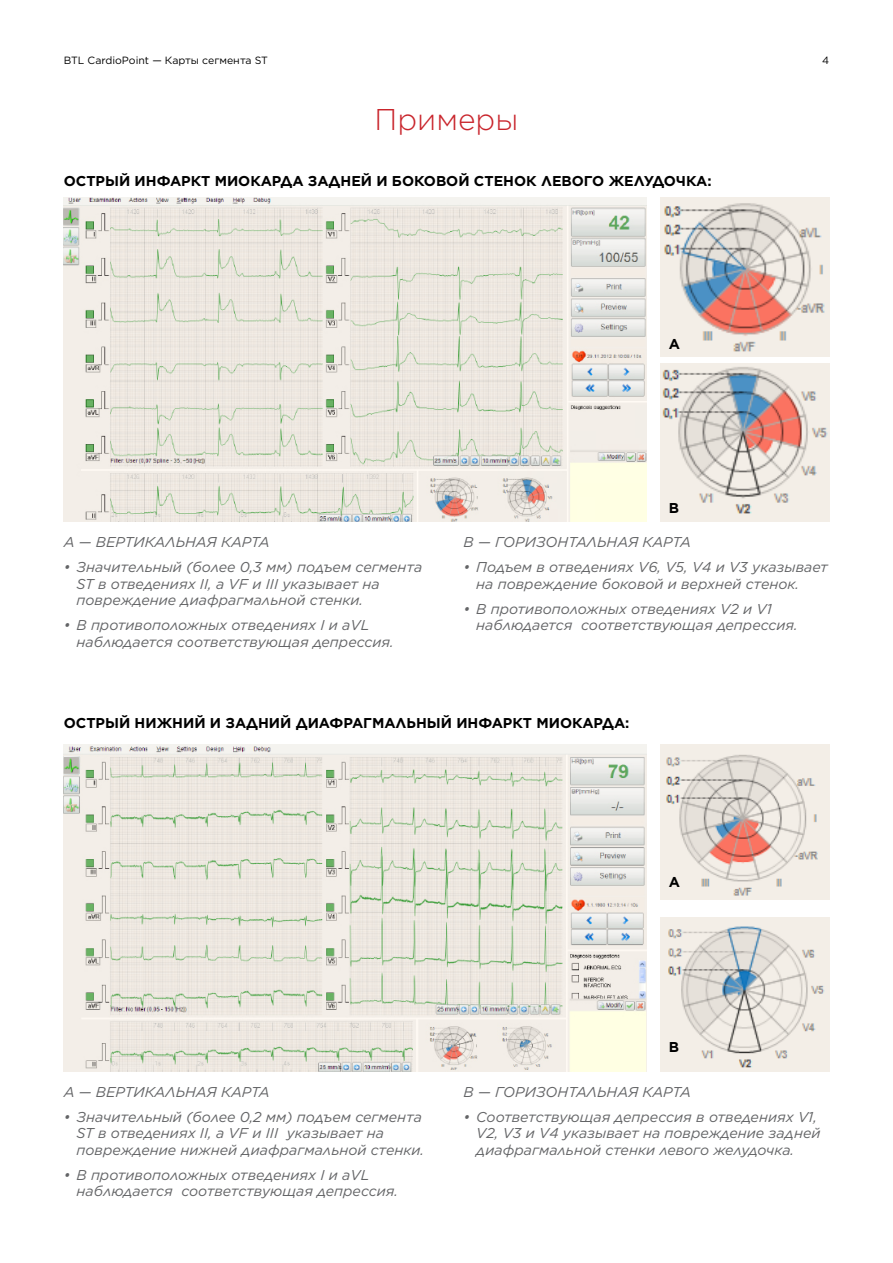
<style>
.page{position:relative;width:893px;height:1263px;background:#fff}
.page>*{position:absolute;margin:0;border:0;box-sizing:border-box;transform-origin:0 0}
.t1{font:300 30px "Gotham";color:#c9252c}
.t2{font:italic 14.25px/16.5px "Gotham";color:#636466}
.t3{font:700 14.25px "Gotham";color:#000}
.t4{font:10.5px "Gotham";color:#000}
</style>
<div class="page">
<img style="left:660px;top:745px;width:169px;height:154px">
<img style="left:660px;top:917px;width:169px;height:155px">
<img style="left:660px;top:364px;width:169px;height:158px">
<img style="left:660px;top:198px;width:169px;height:158px">
<img style="left:64px;top:745px;width:582px;height:327px">
<img style="left:64px;top:198px;width:583px;height:324px">
<p class="t4" style="left:64px;top:53px;width:206px">BTL CardioPoint — Карты сегмента ST</p>
<p class="t4" style="left:822px;top:53px;width:9px">4</p>
<h1 class="t1" style="left:375px;top:101px;width:145px">Примеры</h1>
<p class="t3" style="left:64px;top:172px;width:649px">ОСТРЫЙ ИНФАРКТ МИОКАРДА ЗАДНЕЙ И БОКОВОЙ СТЕНОК ЛЕВОГО ЖЕЛУДОЧКА:</p>
<p class="t3" style="left:669px;top:334px;width:13px">A</p>
<p class="t2" style="left:64px;top:534px;width:207px">A — ВЕРТИКАЛЬНАЯ КАРТА</p>
<p class="t2" style="left:77px;top:559px;width:347px;text-indent:-13px">• Значительный (более 0,3 мм) подъем сегмента<br>ST в отведениях II, a VF и III указывает на повреждение диафрагмальной стенки.</p>
<p class="t2" style="left:77px;top:617px;width:319px;text-indent:-13px">• В противоположных отведениях I и aVL наблюдается соответствующая депрессия.</p>
<p class="t3" style="left:669px;top:499px;width:12px">B</p>
<p class="t2" style="left:463px;top:534px;width:229px">B — ГОРИЗОНТАЛЬНАЯ КАРТА</p>
<p class="t2" style="left:476px;top:559px;width:353px;text-indent:-13px">• Подъем в отведениях V6, V5, V4 и V3 указывает на повреждение боковой и верхней стенок.</p>
<p class="t2" style="left:476px;top:600px;width:323px;text-indent:-13px">• В противоположных отведениях V2 и V1 наблюдается соответствующая депрессия.</p>
<p class="t3" style="left:64px;top:713px;width:567px">ОСТРЫЙ НИЖНИЙ И ЗАДНИЙ ДИАФРАГМАЛЬНЫЙ ИНФАРКТ МИОКАРДА:</p>
<p class="t3" style="left:669px;top:873px;width:13px">A</p>
<p class="t3" style="left:669px;top:1037px;width:12px">B</p>
<p class="t2" style="left:64px;top:1083px;width:207px">A — ВЕРТИКАЛЬНАЯ КАРТА</p>
<p class="t2" style="left:77px;top:1108px;width:349px;text-indent:-13px">• Значительный (более 0,2 мм) подъем сегмента<br>ST в отведениях II, a VF и III указывает на повреждение нижней диафрагмальной стенки.</p>
<p class="t2" style="left:77px;top:1166px;width:323px;text-indent:-13px">• В противоположных отведениях I и aVL наблюдается соответствующая депрессия.</p>
<p class="t2" style="left:463px;top:1083px;width:229px">B — ГОРИЗОНТАЛЬНАЯ КАРТА</p>
<p class="t2" style="left:476px;top:1108px;width:346px;text-indent:-13px">• Соответствующая депрессия в отведениях V1,<br>V2, V3 и V4 указывает на повреждение задней диафрагмальной стенки левого желудочка.</p>
</div>
